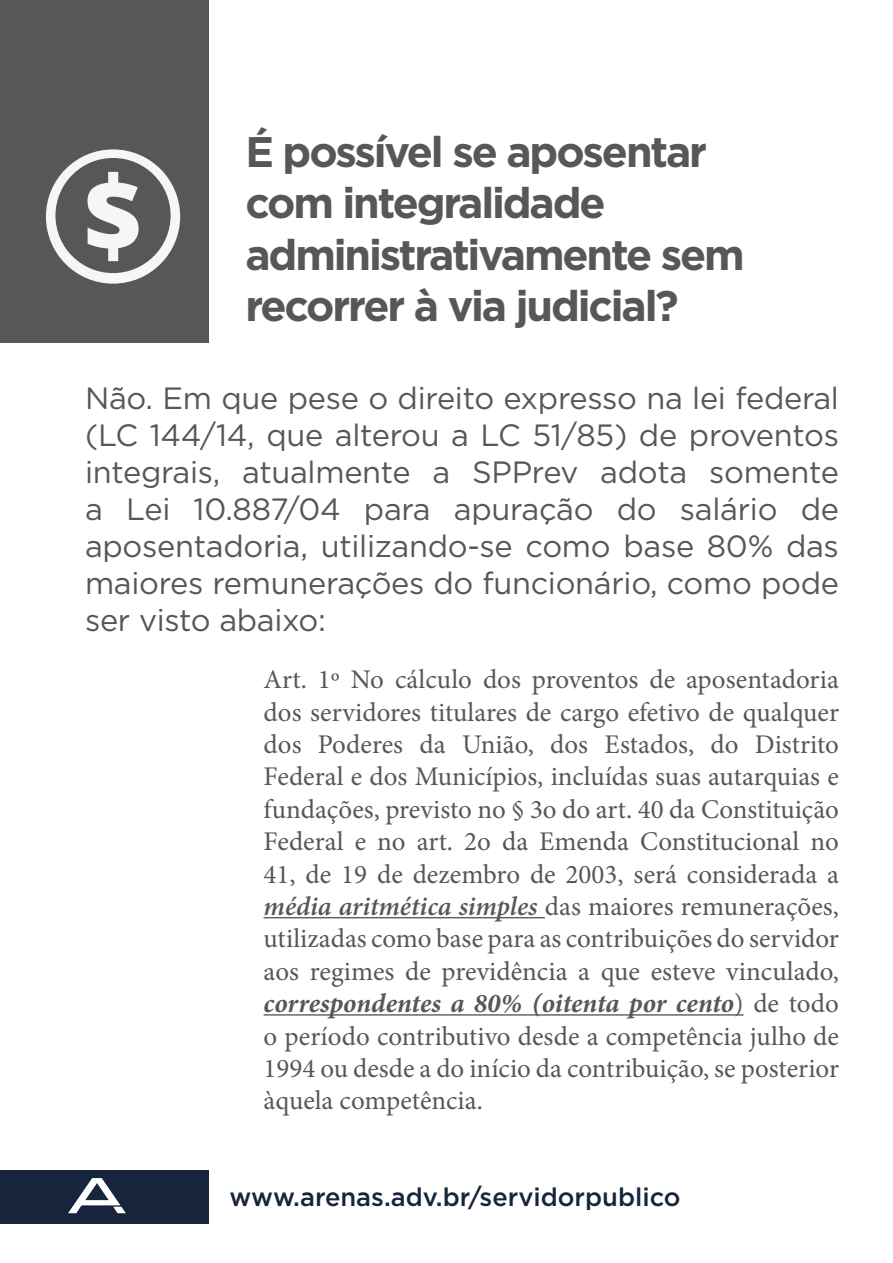
<style>
.page{position:relative;width:893px;height:1263px;background:#fff}
.page>*{position:absolute;margin:0;border:0;box-sizing:border-box;transform-origin:0 0}
.t1{font:700 42.75px/51.3px "Gotham";letter-spacing:-.05em;color:#575756}
.t2{font:30.75px/36.9px "Gotham";letter-spacing:-.01em;color:#575756;text-align:justify}
.t3{font:27px/32.4px "Minion Pro";color:#575756;text-align:justify}
.t4{font:500 25.5px "Gotham";color:#16253b}
.s1{font-weight:600;font-style:italic}
.s2{font-weight:700;font-style:italic}
</style>
<div class="page">
<div style="left:0;top:1170px;width:208px;height:53px;background:#16253b"></div>
<div style="left:0;top:0;width:208px;height:342px;background:#575756"></div>
<hr style="left:264px;top:917px;width:281px;height:1px;background:#575756">
<hr style="left:264px;top:1014px;width:480px;height:1px;background:#575756">
<svg style="left:68px;top:1178px;width:58px;height:35px"></svg>
<div style="left:46px;top:149px;width:134px;height:135px;background:#f7f6f7;border-radius:50%"></div>
<div style="left:55px;top:158px;width:116px;height:115px;background:#575756;border-radius:50%"></div>
<svg style="left:87px;top:172px;width:52px;height:89px"></svg>
<h1 class="t1" style="left:245px;top:125px;width:501px">É possível se aposentar com integralidade administrativamente sem recorrer à via judicial?</h1>
<p class="t2" style="left:85px;top:379px;width:755px">Não. Em que pese o direito expresso na lei federal (LC 144/14, que alterou a LC 51/85) de proventos integrais, atualmente a SPPrev adota somente a Lei 10.887/04 para apuração do salário de aposentadoria, utilizando-se como base 80% das maiores remunerações do funcionário, como pode ser visto abaixo:</p>
<p class="t3" style="left:264px;top:663px;width:577px">Art. 1º No cálculo dos proventos de aposentadoria dos servidores titulares de cargo efetivo de qualquer dos Poderes da União, dos Estados, do Distrito Federal e dos Municípios, incluídas suas autarquias e fundações, previsto no § 3o do art. 40 da Constituição Federal e no art. 2o da Emenda Constitucional no 41, de 19 de dezembro de 2003, será considerada a <span class="s1">média aritmética simples</span> das maiores remunerações, utilizadas como base para as contribuições do servidor aos regimes de previdência a que esteve vinculado, <span class="s2">correspondentes a 80% (oitenta por cento</span>) de todo o período contributivo desde a competência julho de 1994 ou desde a do início da contribuição, se posterior àquela competência.</p>
<p class="t4" style="left:230px;top:1180px;width:453px">www.arenas.adv.br/servidorpublico</p>
</div>
